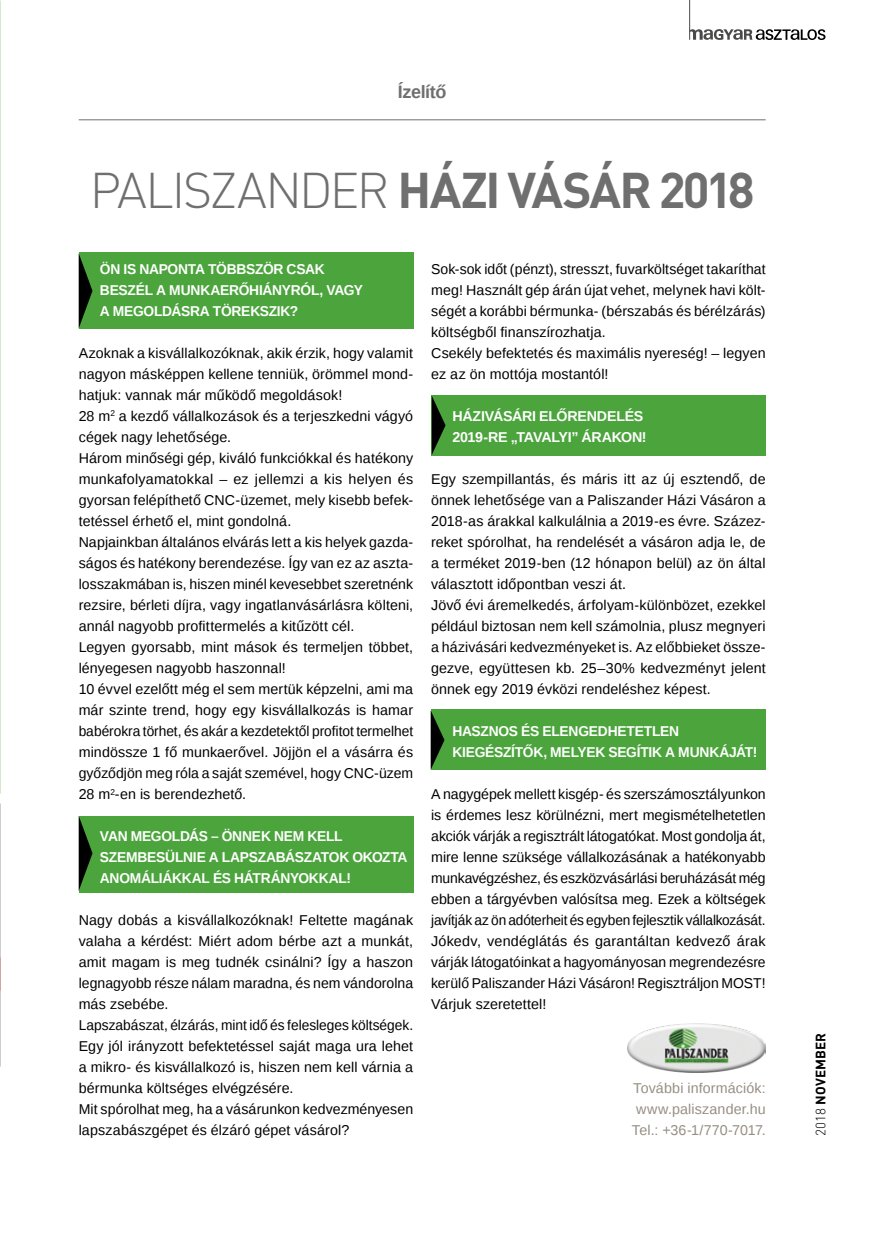
<style>
.page{position:relative;width:872px;height:1242px;background:#fff}
.page>*{position:absolute;margin:0;border:0;box-sizing:border-box;transform-origin:0 0}
.t1{font:700 49.5px "DIN Pro";letter-spacing:-.045em;color:#706f6f}
.t2{font:700 18px "Liberation Sans";letter-spacing:-.025em;color:#706f6f}
.t3{font:14.25px/21px "Liberation Sans";letter-spacing:.005em;color:#000}
.t4{font:700 14.25px/21px "Liberation Sans";letter-spacing:-.02em;color:#fff}
.t5{font:14.25px/21px "Liberation Sans";letter-spacing:.01em;color:#968e82;text-align:center}
.t6{font:700 13.5px "DIN Pro";letter-spacing:.01em;color:#000}
.s1{font-weight:300}
</style>
<div class="page">
<svg style="left:690px;top:29px;width:135px;height:11px"></svg>
<hr style="left:689px;top:0;width:1px;height:40px;background:#4a4a49">
<hr style="left:79px;top:119px;width:686px;height:1px;background:#706f6f">
<div style="left:79px;top:253px;width:334px;height:76px;background:#4ba43c"></div>
<div style="left:79px;top:816px;width:334px;height:76px;background:#4ba43c"></div>
<div style="left:431px;top:709px;width:334px;height:60px;background:#4ba43c"></div>
<div style="left:431px;top:395px;width:334px;height:60px;background:#4ba43c"></div>
<img style="left:627px;top:1023px;width:138px;height:49px">
<svg style="left:79px;top:254px;width:13px;height:74px"></svg>
<svg style="left:79px;top:817px;width:13px;height:73px"></svg>
<svg style="left:432px;top:396px;width:13px;height:59px"></svg>
<svg style="left:431px;top:711px;width:13px;height:59px"></svg>
<svg style="left:0;top:574px;width:1px;height:220px"></svg>
<img style="left:0;top:803px;width:1px;height:184px">
<img style="left:0;top:987px;width:1px;height:255px">
<p class="t2" style="left:398px;top:80px;width:50px">Ízelítő</p>
<h1 class="t1" style="left:90px;top:156px;width:666px"><span class="s1">PALISZANDER</span> HÁZI VÁSÁR 2018</h1>
<p class="t4" style="left:100px;top:258px;width:264px">ÖN IS NAPONTA TÖBBSZÖR CSAK<br>BESZÉL A MUNKAERŐHIÁNYRÓL, VAGY<br>A MEGOLDÁSRA TÖREKSZIK?</p>
<p class="t3" style="left:79px;top:343px;width:336px">Azoknak a kisvállalkozóknak, akik érzik, hogy valamit nagyon másképpen kellene tenniük, örömmel mond&shy;hatjuk: vannak már működő megoldások!<br>28 m<sup>2</sup> a kezdő vállalkozások és a terjeszkedni vágyó cégek nagy lehetősége.<br>Három minőségi gép, kiváló funkciókkal és hatékony munkafolyamatokkal – ez jellemzi a kis helyen és gyorsan felépíthető CNC-üzemet, mely kisebb befek&shy;tetéssel érhető el, mint gondolná.<br>Napjainkban általános elvárás lett a kis helyek gazda&shy;ságos és hatékony berendezése. Így van ez az aszta&shy;losszakmában is, hiszen minél kevesebbet szeretnénk rezsire, bérleti díjra, vagy ingatlanvásárlásra költeni, annál nagyobb profittermelés a kitűzött cél.<br>Legyen gyorsabb, mint mások és termeljen többet, lényegesen nagyobb haszonnal!<br>10 évvel ezelőtt még el sem mertük képzelni, ami ma már szinte trend, hogy egy kisvállalkozás is hamar babérokra törhet, és akár a kezdetektől profitot termelhet mindössze 1 fő munkaerővel. Jöjjön el a vásárra és győződjön meg róla a saját szemével, hogy CNC-üzem 28 m<sup>2</sup>-en is berendezhető.</p>
<p class="t4" style="left:100px;top:825px;width:309px">VAN MEGOLDÁS – ÖNNEK NEM KELL<br>SZEMBESÜLNIE A LAPSZABÁSZATOK OKOZTA<br>ANOMÁLIÁKKAL ÉS HÁTRÁNYOKKAL!</p>
<p class="t3" style="left:79px;top:910px;width:336px">Nagy dobás a kisvállalkozóknak! Feltette magának valaha a kérdést: Miért adom bérbe azt a munkát, amit magam is meg tudnék csinálni? Így a haszon legnagyobb része nálam maradna, és nem vándorolna más zsebébe.<br>Lapszabászat, élzárás, mint idő és felesleges költségek.<br>Egy jól irányzott befektetéssel saját maga ura lehet a mikro- és kisvállalkozó is, hiszen nem kell várnia a bérmunka költséges elvégzésére.<br>Mit spórolhat meg, ha a vásárunkon kedvezményesen lapszabászgépet és élzáró gépet vásárol?</p>
<p class="t3" style="left:431px;top:259px;width:336px">Sok-sok időt (pénzt), stresszt, fuvarköltséget takaríthat meg! Használt gép árán újat vehet, melynek havi költ&shy;ségét a korábbi bérmunka- (bérszabás és bérélzárás) költségből finanszírozhatja.<br>Csekély befektetés és maximális nyereség! – legyen ez az ön mottója mostantól!</p>
<p class="t4" style="left:452px;top:405px;width:196px">HÁZIVÁSÁRI ELŐRENDELÉS<br>2019-RE „TAVALYI” ÁRAKON!</p>
<p class="t3" style="left:431px;top:469px;width:336px">Egy szempillantás, és máris itt az új esztendő, de önnek lehetősége van a Paliszander Házi Vásáron a 2018-as árakkal kalkulálnia a 2019-es évre. Százez&shy;reket spórolhat, ha rendelését a vásáron adja le, de a terméket 2019-ben (12 hónapon belül) az ön által választott időpontban veszi át.<br>Jövő évi áremelkedés, árfolyam-különbözet, ezekkel például biztosan nem kell számolnia, plusz megnyeri a házivásári kedvezményeket is. Az előbbieket össze&shy;gezve, együttesen kb. 25–30% kedvezményt jelent önnek egy 2019 évközi rendeléshez képest.</p>
<p class="t4" style="left:452px;top:720px;width:306px">HASZNOS ÉS ELENGEDHETETLEN<br>KIEGÉSZÍTŐK, MELYEK SEGÍTIK A MUNKÁJÁT!</p>
<p class="t3" style="left:431px;top:784px;width:336px;text-align:justify">A nagygépek mellett kisgép- és szerszámosztályunkon is érdemes lesz körülnézni, mert megismételhetetlen akciók várják a regisztrált látogatókat. Most gondolja át, mire lenne szüksége vállalkozásának a hatékonyabb munkavégzéshez, és eszközvásárlási beruházását még ebben a tárgyévben valósítsa meg. Ezek a költségek javítják az ön adóterheit és egyben fejlesztik vállalkozását.<br>Jókedv, vendéglátás és garantáltan kedvező árak várják látogatóinkat a hagyományosan megrendezésre kerülő Paliszander Házi Vásáron! Regisztráljon MOST!<br>Várjuk szeretettel!</p>
<p class="t5" style="left:632px;top:1078px;width:135px">További információk: www.paliszander.hu<br>Tel.: +36-1/770-7017.</p>
<p class="t6" style="left:811px;top:1135px;width:104px;rotate:-90deg"><span class="s1">2018</span> NOVEMBER</p>
</div>
